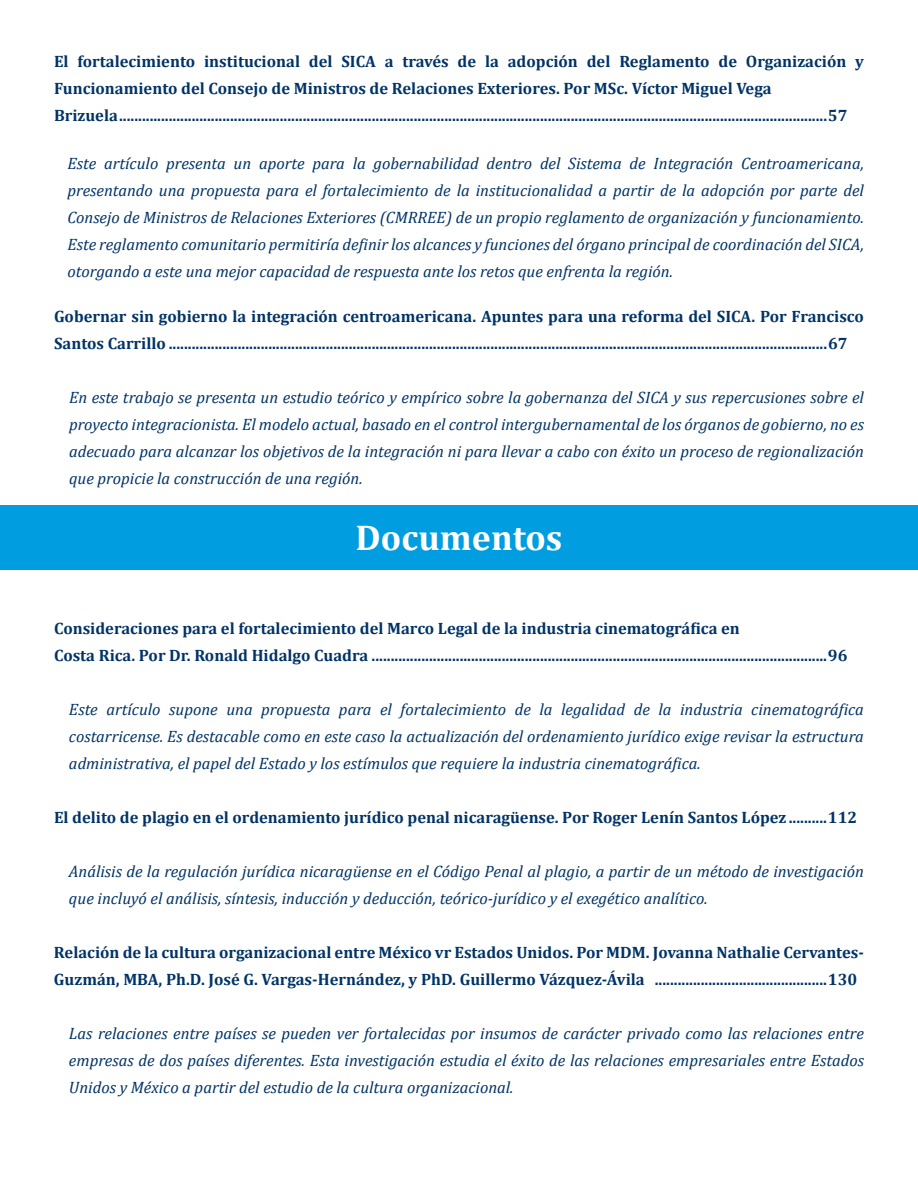
<style>
.page{position:relative;width:918px;height:1188px;background:#fff}
.page>*{position:absolute;margin:0;border:0;box-sizing:border-box;transform-origin:0 0}
.t1{font:700 36px "Cambria";color:#fff}
.t2{font:italic 16.5px/27px "Cambria";color:#036;text-align:justify}
.t3{font:700 16.5px/27px "Cambria";color:#036}
</style>
<div class="page">
<div style="left:0;top:506px;width:918px;height:64px;background:#009ee0"></div>
<p class="t3" style="left:54px;top:47px;width:811px">El fortalecimiento institucional del SICA a través de la adopción del Reglamento de Organización y<br>Funcionamiento del Consejo de Ministros de Relaciones Exteriores. Por MSc. Víctor Miguel Vega<br>Brizuela.........................................................................................................................................................................................57</p>
<p class="t2" style="left:67px;top:149px;width:798px">Este artículo presenta un aporte para la gobernabilidad dentro del Sistema de Integración Centroamericana, presentando una propuesta para el fortalecimiento de la institucionalidad a partir de la adopción por parte del Consejo de Ministros de Relaciones Exteriores (CMRREE) de un propio reglamento de organización y funcionamiento.<br>Este reglamento comunitario permitiría definir los alcances y funciones del órgano principal de coordinación del SICA, otorgando a este una mejor capacidad de respuesta ante los retos que enfrenta la región.</p>
<p class="t3" style="left:54px;top:302px;width:811px">Gobernar sin gobierno la integración centroamericana. Apuntes para una reforma del SICA. Por Francisco<br>Santos Carrillo ............................................................................................................................................................................67</p>
<p class="t2" style="left:69px;top:383px;width:797px">En este trabajo se presenta un estudio teórico y empírico sobre la gobernanza del SICA y sus repercusiones sobre el proyecto integracionista. El modelo actual, basado en el control intergubernamental de los órganos de gobierno, no es adecuado para alcanzar los objetivos de la integración ni para llevar a cabo con éxito un proceso de regionalización que propicie la construcción de una región.</p>
<p class="t1" style="left:356px;top:512px;width:208px">Documentos</p>
<p class="t3" style="left:54px;top:614px;width:795px">Consideraciones para el fortalecimiento del Marco Legal de la industria cinematográfica en<br>Costa Rica. Por Dr. Ronald Hidalgo Cuadra .......................................................................................................................96</p>
<p class="t2" style="left:69px;top:695px;width:797px">Este artículo supone una propuesta para el fortalecimiento de la legalidad de la industria cinematográfica costarricense. Es destacable como en este caso la actualización del ordenamiento jurídico exige revisar la estructura administrativa, el papel del Estado y los estímulos que requiere la industria cinematográfica.</p>
<p class="t3" style="left:54px;top:803px;width:805px">El delito de plagio en el ordenamiento jurídico penal nicaragüense. Por Roger Lenín Santos López ..........112</p>
<p class="t2" style="left:69px;top:857px;width:796px">Análisis de la regulación jurídica nicaragüense en el Código Penal al plagio, a partir de un método de investigación que incluyó el análisis, síntesis, inducción y deducción, teórico-jurídico y el exegético analítico.</p>
<p class="t3" style="left:54px;top:938px;width:811px">Relación de la cultura organizacional entre México vr Estados Unidos. Por MDM. Jovanna Nathalie Cervantes-<br>Guzmán, MBA, Ph.D. José G. Vargas-Hernández, y PhD. Guillermo Vázquez-Ávila .............................................130</p>
<p class="t2" style="left:69px;top:1019px;width:797px">Las relaciones entre países se pueden ver fortalecidas por insumos de carácter privado como las relaciones entre empresas de dos países diferentes. Esta investigación estudia el éxito de las relaciones empresariales entre Estados Unidos y México a partir del estudio de la cultura organizacional.</p>
</div>
